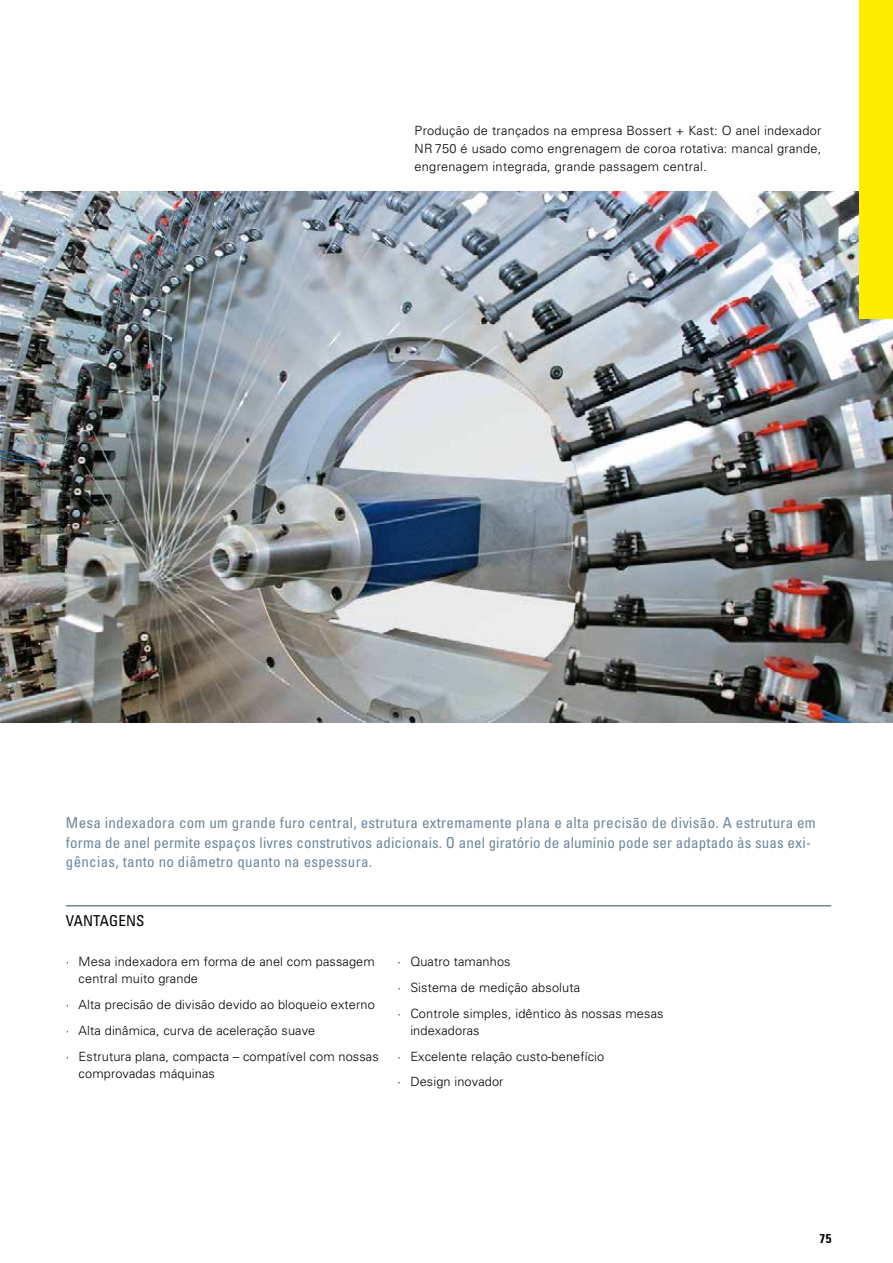
<style>
.page{position:relative;width:893px;height:1263px;background:#fff}
.page>*{position:absolute;margin:0;border:0;box-sizing:border-box;transform-origin:0 0}
.t1{font:condensed 15px/19.5px "Univers";letter-spacing:.02em;color:#6c879c}
.t2{font:condensed 15px "Univers";letter-spacing:.01em;color:#000}
.t3{font:300 12.75px/25.8px "Univers";letter-spacing:.01em;color:#000}
.t4{font:700 condensed 12.75px "Univers";color:#000}
</style>
<div class="page">
<img style="left:0;top:191px;width:893px;height:532px">
<hr style="left:66px;top:905px;width:765px;height:1px;background:#6c879c">
<div style="left:859px;top:0;width:34px;height:319px;background:#ffed00"></div>
<p class="t3" style="left:415px;top:122px;width:408px;line-height:18px;text-align:justify">Produção de trançados na empresa Bossert + Kast: O anel indexador NR750 é usado como engrenagem de coroa rotativa: mancal grande, engrenagem integrada, grande passagem central.</p>
<p class="t1" style="left:66px;top:813px;width:751px">Mesa indexadora com um grande furo central, estrutura extremamente plana e alta precisão de divisão. A estrutura em forma de anel permite espaços livres construtivos adicionais. O anel giratório de alumínio pode ser adaptado às suas exi&shy;gências, tanto no diâmetro quanto na espessura.</p>
<p class="t2" style="left:66px;top:911px;width:80px">VANTAGENS</p>
<p class="t3" style="left:79px;top:953px;width:298px;line-height:17.2px;text-indent:-13px">· Mesa indexadora em forma de anel com passagem central muito grande</p>
<p class="t3" style="left:66px;top:991px;width:314px">· Alta precisão de divisão devido ao bloqueio externo · Alta dinâmica, curva de aceleração suave<br>· Estrutura plana, compacta – compatível com nossas</p>
<p class="t3" style="left:79px;top:1060px;width:138px">comprovadas máquinas</p>
<p class="t3" style="left:398px;top:948px;width:267px">· Quatro tamanhos<br>· Sistema de medição absoluta<br>· Controle simples, idêntico às nossas mesas</p>
<p class="t3" style="left:398px;top:1017px;width:208px;text-indent:13px">indexadoras<br>· Excelente relação custo-benefício · Design inovador</p>
<p class="t4" style="left:819px;top:1231px;width:13px">75</p>
</div>
